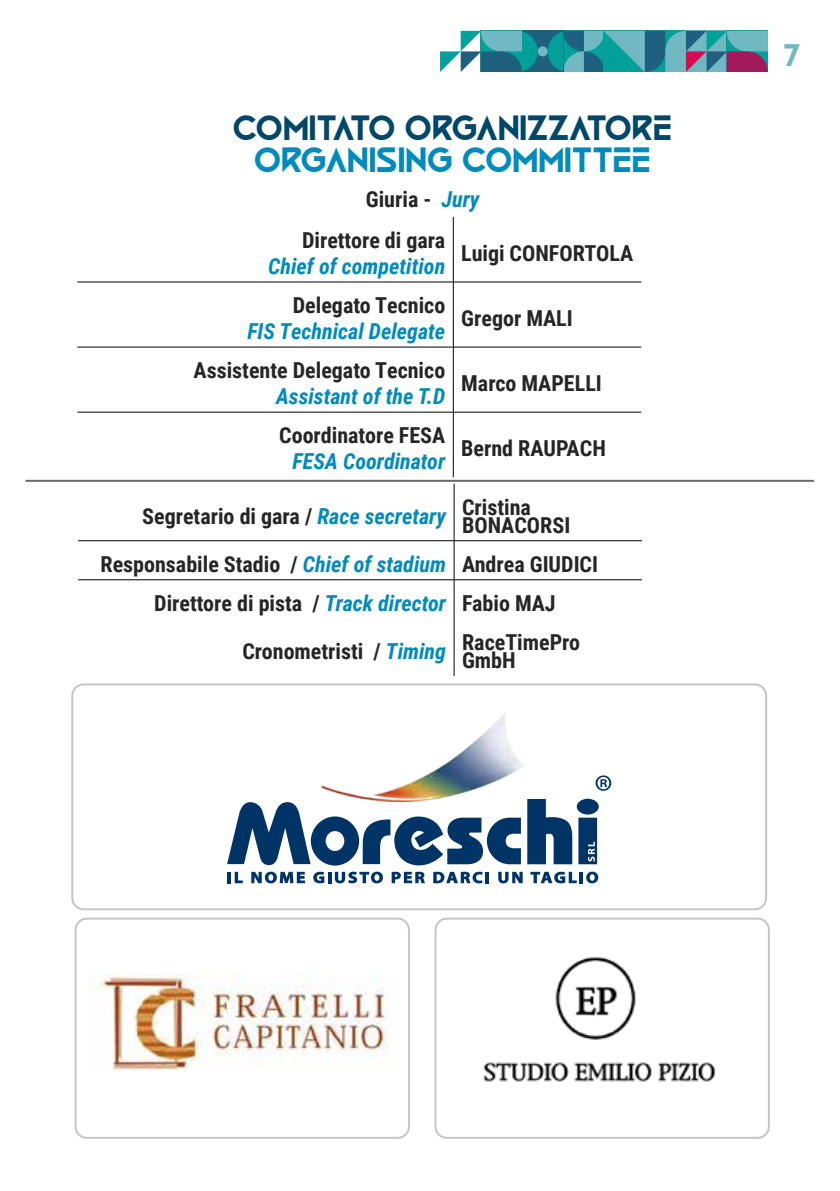
<style>
.page{position:relative;width:840px;height:1191px;background:#fff}
.page>*{position:absolute;margin:0;border:0;box-sizing:border-box;transform-origin:0 0}
.t1{font:36px "Black Future";letter-spacing:-.01em;color:#004769}
.t2{font:36px "Black Future";color:#008abe}
.t3{font:32px "Black Future";color:#71b8c3}
.t4{font:700 22px/41px "Roboto Condensed";color:#262626}
.t5{font:italic 700 22px "Roboto Condensed";color:#008abe}
.s1{font-style:italic;color:#008abe}
</style>
<div class="page">
<svg style="left:440px;top:31px;width:327px;height:41px;background:#4f94a3"></svg>
<hr style="left:453px;top:282px;width:188px;height:1px;background:#000">
<hr style="left:453px;top:347px;width:188px;height:1px;background:#000">
<hr style="left:453px;top:412px;width:188px;height:1px;background:#000">
<hr style="left:452px;top:217px;width:1px;height:65px;background:#000">
<hr style="left:77px;top:282px;width:376px;height:1px;background:#000">
<hr style="left:452px;top:282px;width:1px;height:65px;background:#000">
<hr style="left:77px;top:347px;width:376px;height:1px;background:#000">
<hr style="left:452px;top:347px;width:1px;height:65px;background:#000">
<hr style="left:77px;top:412px;width:376px;height:1px;background:#000">
<hr style="left:452px;top:412px;width:1px;height:65px;background:#000">
<hr style="left:454px;top:540px;width:187px;height:1px;background:#000">
<hr style="left:454px;top:579px;width:187px;height:1px;background:#000">
<hr style="left:453px;top:483px;width:1px;height:57px;background:#000">
<hr style="left:78px;top:540px;width:376px;height:1px;background:#000">
<hr style="left:453px;top:541px;width:1px;height:38px;background:#000">
<hr style="left:78px;top:579px;width:376px;height:1px;background:#000">
<hr style="left:453px;top:580px;width:1px;height:39px;background:#000">
<hr style="left:453px;top:619px;width:1px;height:57px;background:#000">
<img style="left:99px;top:974px;width:289px;height:96px">
<div style="left:75px;top:917px;width:335px;height:221px;border:2px solid #c6c6c8;border-radius:11px"></div>
<img style="left:483px;top:957px;width:232px;height:125px">
<div style="left:434px;top:917px;width:335px;height:221px;border:2px solid #c6c6c8;border-radius:11px"></div>
<svg style="left:595px;top:775px;width:16px;height:16px"></svg>
<hr style="left:227px;top:872px;width:4px;height:11px;background:#003466">
<svg style="left:234px;top:872px;width:8px;height:11px"></svg>
<svg style="left:251px;top:871px;width:54px;height:12px"></svg>
<svg style="left:313px;top:871px;width:11px;height:12px"></svg>
<svg style="left:328px;top:872px;width:3px;height:11px"></svg>
<svg style="left:334px;top:871px;width:49px;height:12px"></svg>
<svg style="left:391px;top:871px;width:34px;height:12px"></svg>
<svg style="left:433px;top:871px;width:55px;height:12px"></svg>
<svg style="left:498px;top:872px;width:24px;height:11px"></svg>
<svg style="left:530px;top:871px;width:68px;height:12px"></svg>
<svg style="left:527px;top:799px;width:45px;height:65px"></svg>
<svg style="left:227px;top:802px;width:293px;height:63px"></svg>
<div style="left:576px;top:798px;width:22px;height:16px;background:#003466;border-radius:50%"></div>
<svg style="left:578px;top:817px;width:18px;height:47px"></svg>
<img style="left:321px;top:713px;width:203px;height:88px">
<div style="left:71px;top:683px;width:695px;height:227px;border:2px solid #c6c6c8;border-radius:11px"></div>
<hr style="left:26px;top:480px;width:787px;height:2px;background:#6b6b6a">
<h1 class="t1" style="left:231px;top:108px;width:440px">COMITATO ORGANIZZATORE</h1>
<h1 class="t2" style="left:252px;top:139px;width:398px">ORGANISING COMMITTEE</h1>
<p class="t4" style="left:302px;top:178px;width:179px;text-indent:64px">Giuria - <span class="s1">Jury<br></span>Direttore di gara</p>
<p class="t5" style="left:268px;top:251px;width:178px">Chief of competition</p>
<p class="t4" style="left:461px;top:232px;width:173px">Luigi CONFORTOLA</p>
<p class="t4" style="left:293px;top:284px;width:154px">Delegato Tecnico</p>
<p class="t5" style="left:247px;top:316px;width:199px">FIS Technical Delegate</p>
<p class="t4" style="left:193px;top:349px;width:253px">Assistente Delegato Tecnico</p>
<p class="t5" style="left:276px;top:381px;width:171px">Assistant of the T.D</p>
<p class="t4" style="left:279px;top:414px;width:167px">Coordinatore FESA</p>
<p class="t5" style="left:292px;top:446px;width:154px">FESA Coordinator</p>
<p class="t4" style="left:461px;top:297px;width:113px">Gregor MALI</p>
<p class="t4" style="left:461px;top:362px;width:142px">Marco MAPELLI</p>
<p class="t4" style="left:461px;top:427px;width:146px">Bernd RAUPACH</p>
<p class="t4" style="left:142px;top:494px;width:390px">Segretario di gara / <span class="s1">Race secretary</span> Cristina</p>
<p class="t4" style="left:462px;top:503px;width:110px">BONACORSI</p>
<p class="t4" style="left:100px;top:542px;width:499px">Responsabile Stadio / <span class="s1">Chief of stadium</span> Andrea GIUDICI</p>
<p class="t4" style="left:154px;top:581px;width:403px">Direttore di pista / <span class="s1">Track director</span> Fabio MAJ</p>
<p class="t4" style="left:242px;top:630px;width:339px">Cronometristi / <span class="s1">Timing</span> RaceTimePro</p>
<p class="t4" style="left:462px;top:639px;width:55px">GmbH</p>
<h2 class="t3" style="left:781px;top:37px;width:19px">7</h2>
</div>
